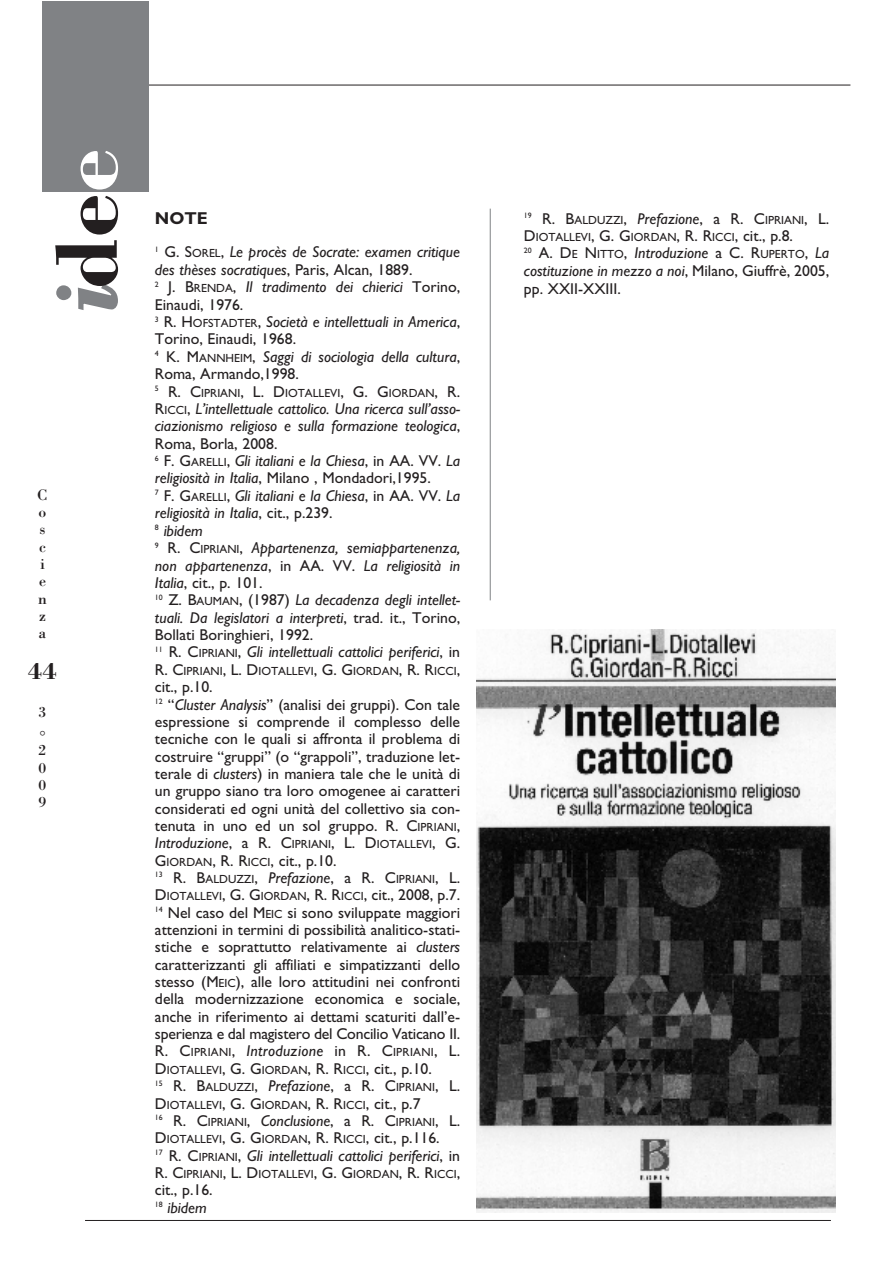
<style>
.page{position:relative;width:893px;height:1263px;background:#fff}
.page>*{position:absolute;margin:0;border:0;box-sizing:border-box;transform-origin:0 0}
.t1{font:700 90px "Bodoni";color:#231f20}
.t2{font:700 24px "Bodoni";color:#231f20}
.t3{font:700 17.25px "Gill Sans";color:#231f20}
.t4{font:15.75px/17.4px "Gill Sans";color:#231f20}
.t5{font:italic 15.75px/17.4px "Gill Sans";color:#231f20}
.t6{font:15.75px/17.4px "Bodoni";color:#231f20}
.t7{font:11.85px/17.4px "Gill Sans";color:#231f20}
.t8{font:11.85px "Gill Sans";letter-spacing:.025em;color:#231f20}
.s1{font-style:italic;color:#808285}
.s2{color:#fff}
.s3{font-style:normal}
.s4{font-style:normal;font-size:11.85px}
.s5{font-size:15.75px}
.s6{font-style:italic}
.s7{font-size:11.85px}
.s8{font-style:italic;font-size:15.75px}
</style>
<div class="page">
<img style="left:476px;top:629px;width:359px;height:583px">
<hr style="left:490px;top:209px;width:1px;height:391px;background:#808285">
<hr style="left:149px;top:85px;width:701px;height:1px;background:#231f20">
<div style="left:43px;top:1px;width:106px;height:190px;background:#808285"></div>
<hr style="left:85px;top:1220px;width:746px;height:1px;background:#231f20">
<h1 class="t1" style="left:31px;top:311px;width:165px;rotate:-90deg"><span class="s1">i</span>de<span class="s2">e</span></h1>
<p class="t6" style="left:37px;top:485px;width:12px">C o s c i e n z a</p>
<h2 class="t2" style="left:28px;top:656px;width:31px">44</h2>
<p class="t6" style="left:39px;top:699px;width:9px;line-height:24px">3 °</p>
<p class="t6" style="left:39px;top:741px;width:9px;text-align:justify">2<br>0<br>0<br>9</p>
<p class="t3" style="left:155px;top:208px;width:55px">NOTE</p>
<p class="t5" style="left:155px;top:244px;width:307px"><sup>1</sup> <span class="s3">G. S</span><span class="s4">OREL</span><span class="s3">,</span> Le procès de Socrate: examen critique des thèses socratiques<span class="s3">, Paris, Alcan, 1889.<br></span><sup>2</sup> <span class="s3">J. B</span><span class="s4">RENDA</span><span class="s3">,</span> Il tradimento dei chierici <span class="s3">Torino, Einaudi, 1976.<br></span><sup>3</sup> <span class="s3">R. H</span><span class="s4">OFSTADTER</span><span class="s3">,</span> Società e intellettuali in America<span class="s3">, Torino, Einaudi, 1968.<br></span><sup>4</sup> <span class="s3">K. M</span><span class="s4">ANNHEIM</span><span class="s3">,</span> Saggi di sociologia della cultura<span class="s3">, Roma, Armando,1998.</span></p>
<p class="t7" style="left:155px;top:384px;width:307px"><sup>5</sup> <span class="s5">R. C</span>IPRIANI<span class="s5">, L. D</span>IOTALLEVI<span class="s5">, G. G</span>IORDAN<span class="s5">, R.</span></p>
<p class="t5" style="left:155px;top:400px;width:307px"><span class="s3">R</span><span class="s4">ICCI</span><span class="s3">,</span> L’intellettuale cattolico. Una ricerca sull’asso&shy;ciazionismo religioso e sulla formazione teologica<span class="s3">, Roma, Borla, 2008.<br></span><sup>6</sup> <span class="s3">F. G</span><span class="s4">ARELLI</span><span class="s3">,</span> Gli italiani e la Chiesa<span class="s3">, in AA. VV.</span> La religiosità in Italia<span class="s3">, Milano , Mondadori,1995.<br></span><sup>7</sup> <span class="s3">F. G</span><span class="s4">ARELLI</span><span class="s3">,</span> Gli italiani e la Chiesa<span class="s3">, in AA. VV.</span> La religiosità in Italia<span class="s3">, cit., p.239.<br></span><sup>8</sup> ibidem<br><sup>9</sup> <span class="s3">R. C</span><span class="s4">IPRIANI</span><span class="s3">,</span> Appartenenza, semiappartenenza, non appartenenza<span class="s3">, in AA. VV.</span> La religiosità in Italia<span class="s3">, cit., p. 101.<br></span><sup>10</sup> <span class="s3">Z. B</span><span class="s4">AUMAN</span><span class="s3">, (1987)</span> La decadenza degli intellet&shy;tuali. Da legislatori a interpreti<span class="s3">, trad. it., Torino, Bollati Boringhieri, 1992.<br></span><sup>11</sup> <span class="s3">R. C</span><span class="s4">IPRIANI</span><span class="s3">,</span> Gli intellettuali cattolici periferici<span class="s3">, in</span></p>
<p class="t7" style="left:155px;top:662px;width:307px"><span class="s5">R. C</span>IPRIANI<span class="s5">, L. D</span>IOTALLEVI<span class="s5">, G. G</span>IORDAN<span class="s5">, R. R</span>ICCI<span class="s5">,</span></p>
<p class="t4" style="left:155px;top:678px;width:307px">cit., p.10.<br><sup>12</sup> “<span class="s6">Cluster Analysis</span>” (analisi dei gruppi). Con tale espressione si comprende il complesso delle tecniche con le quali si affronta il problema di costruire “gruppi” (o “grappoli”, traduzione let&shy;terale di <span class="s6">clusters</span>) in maniera tale che le unità di un gruppo siano tra loro omogenee ai caratteri considerati ed ogni unità del collettivo sia con&shy;tenuta in uno ed un sol gruppo. R. C<span class="s7">IPRIANI</span>,</p>
<p class="t7" style="left:155px;top:835px;width:307px"><span class="s8">Introduzione</span><span class="s5">, a R. C</span>IPRIANI<span class="s5">, L. D</span>IOTALLEVI<span class="s5">, G.</span></p>
<p class="t4" style="left:155px;top:851px;width:183px">G<span class="s7">IORDAN</span>, R. R<span class="s7">ICCI</span>, cit., p.10.</p>
<p class="t7" style="left:155px;top:870px;width:307px"><sup>13</sup> <span class="s5">R. B</span>ALDUZZI<span class="s5">,</span> <span class="s8">Prefazione</span><span class="s5">, a R. C</span>IPRIANI<span class="s5">, L.</span></p>
<p class="t4" style="left:155px;top:886px;width:307px;text-align:justify">D<span class="s7">IOTALLEVI</span>, G. G<span class="s7">IORDAN</span>, R. R<span class="s7">ICCI</span>, cit., 2008, p.7.<br><sup>14</sup> Nel caso del M<span class="s7">EIC</span> si sono sviluppate maggiori attenzioni in termini di possibilità analitico-stati&shy;stiche e soprattutto relativamente ai <span class="s6">clusters </span>caratterizzanti gli affiliati e simpatizzanti dello stesso (M<span class="s7">EIC</span>), alle loro attitudini nei confronti della modernizzazione economica e sociale, anche in riferimento ai dettami scaturiti dall’e&shy;sperienza e dal magistero del Concilio Vaticano II.</p>
<p class="t8" style="left:155px;top:1045px;width:307px"><span class="s5">R. C</span>IPRIANI<span class="s5">,</span> <span class="s8">Introduzione</span> <span class="s5">in R. C</span>IPRIANI<span class="s5">, L.</span></p>
<p class="t4" style="left:155px;top:1060px;width:278px">D<span class="s7">IOTALLEVI</span>, G. G<span class="s7">IORDAN</span>, R. R<span class="s7">ICCI</span>, cit., p.10.</p>
<p class="t7" style="left:155px;top:1078px;width:307px"><sup>15</sup> <span class="s5">R. B</span>ALDUZZI<span class="s5">,</span> <span class="s8">Prefazione</span><span class="s5">, a R. C</span>IPRIANI<span class="s5">, L.<br>D</span>IOTALLEVI<span class="s5">, G. G</span>IORDAN<span class="s5">, R. R</span>ICCI<span class="s5">, cit., p.7<br></span><sup>16</sup> <span class="s5">R. C</span>IPRIANI<span class="s5">,</span> <span class="s8">Conclusione</span><span class="s5">, a R. C</span>IPRIANI<span class="s5">, L.</span></p>
<p class="t5" style="left:155px;top:1129px;width:307px"><span class="s3">D</span><span class="s4">IOTALLEVI</span><span class="s3">, G. G</span><span class="s4">IORDAN</span><span class="s3">, R. R</span><span class="s4">ICCI</span><span class="s3">, cit., p.116.<br></span><sup>17</sup> <span class="s3">R. C</span><span class="s4">IPRIANI</span><span class="s3">,</span> Gli intellettuali cattolici periferici<span class="s3">, in</span></p>
<p class="t7" style="left:155px;top:1165px;width:307px"><span class="s5">R. C</span>IPRIANI<span class="s5">, L. D</span>IOTALLEVI<span class="s5">, G. G</span>IORDAN<span class="s5">, R. R</span>ICCI<span class="s5">,</span></p>
<p class="t4" style="left:155px;top:1181px;width:59px">cit., p.16.<br><sup>18</sup> <span class="s6">ibidem</span></p>
<p class="t7" style="left:524px;top:211px;width:307px"><sup>19</sup> <span class="s5">R. B</span>ALDUZZI<span class="s5">,</span> <span class="s8">Prefazione</span><span class="s5">, a R. C</span>IPRIANI<span class="s5">, L.</span></p>
<p class="t4" style="left:524px;top:227px;width:307px">D<span class="s7">IOTALLEVI</span>, G. G<span class="s7">IORDAN</span>, R. R<span class="s7">ICCI</span>, cit., p.8.<br><sup>20</sup> A. D<span class="s7">E</span> N<span class="s7">ITTO</span>, <span class="s6">Introduzione</span> a C. R<span class="s7">UPERTO</span>, <span class="s6">La costituzione in mezzo a noi</span>, Milano, Giuffrè, 2005, pp. XXII-XXIII.</p>
</div>
